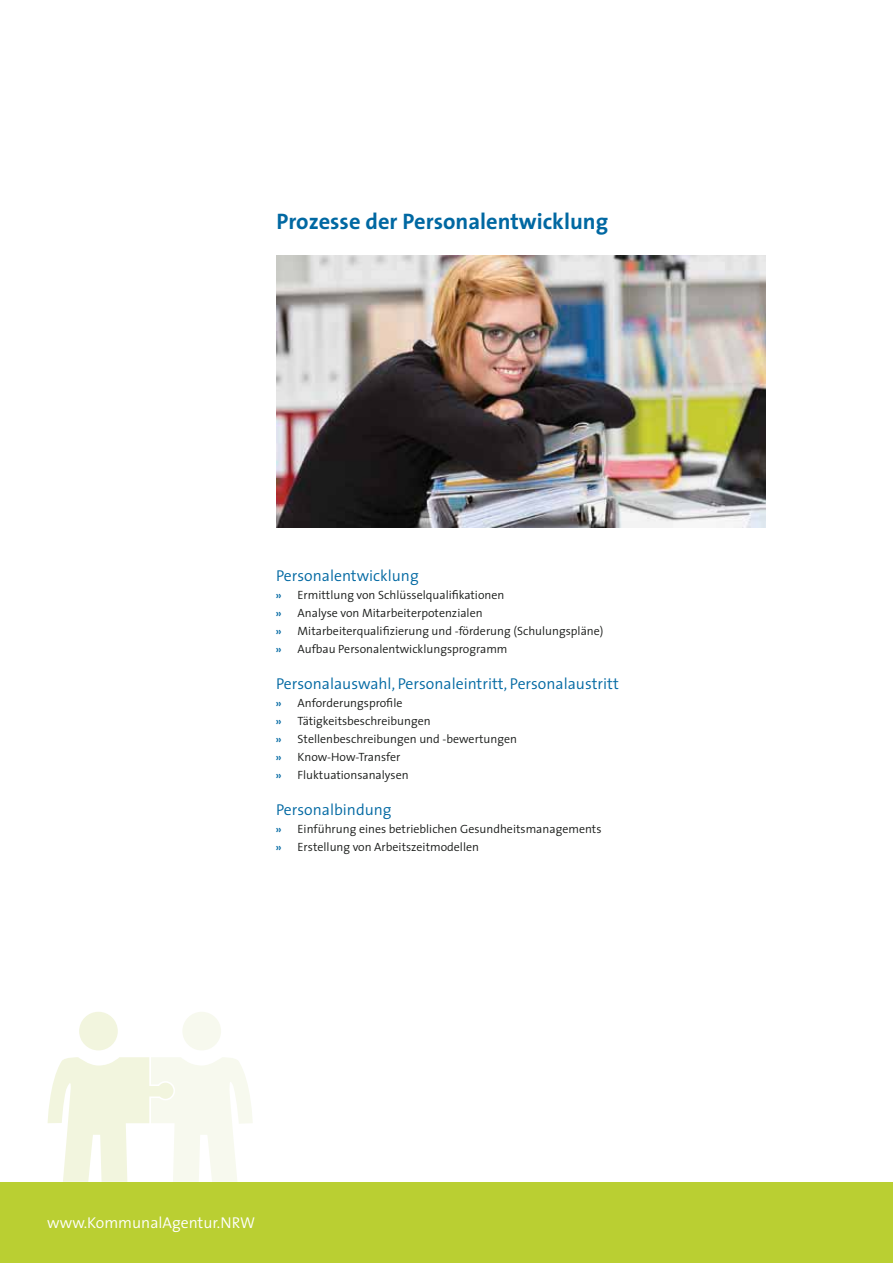
<style>
.page{position:relative;width:893px;height:1263px;background:#fff}
.page>*{position:absolute;margin:0;border:0;box-sizing:border-box;transform-origin:0 0}
.t1{font:700 22.5px "The Sans";color:#0068a2}
.t2{font:300 15.75px "The Sans";color:#0068a2}
.t3{font:300 15.75px "The Sans";color:#fff}
.t4{font:300 12px/18px "The Sans";color:#181a18}
.s1{font-weight:600;color:#0068a2}
</style>
<div class="page">
<svg style="left:48px;top:1057px;width:205px;height:125px"></svg>
<div style="left:79px;top:1012px;width:39px;height:38px;background:#f2f5de;border-radius:50%"></div>
<div style="left:182px;top:1012px;width:39px;height:38px;background:#f7f9ee;border-radius:50%"></div>
<div style="left:0;top:1182px;width:893px;height:81px;background:#bacf32"></div>
<img style="left:276px;top:255px;width:489px;height:272px">
<h1 class="t1" style="left:277px;top:211px;width:333px">Prozesse der Personalentwicklung</h1>
<h2 class="t2" style="left:276px;top:569px;width:144px">Personalentwicklung</h2>
<p class="t4" style="left:275px;top:587px;width:329px"><span class="s1">»</span> Ermittlung von Schlüsselqualifikationen<br><span class="s1">»</span> Analyse von Mitarbeiterpotenzialen<br><span class="s1">»</span> Mitarbeiterqualifizierung und -förderung (Schulungspläne) <span class="s1">»</span> Aufbau Personalentwicklungsprogramm</p>
<h2 class="t2" style="left:276px;top:677px;width:344px">Personalauswahl, Personaleintritt, Personalaustritt</h2>
<p class="t4" style="left:275px;top:695px;width:243px"><span class="s1">»</span> Anforderungsprofile<br><span class="s1">»</span> Tätigkeitsbeschreibungen<br><span class="s1">»</span> Stellenbeschreibungen und -bewertungen <span class="s1">»</span> Know-How-Transfer<br><span class="s1">»</span> Fluktuationsanalysen</p>
<h2 class="t2" style="left:276px;top:803px;width:117px">Personalbindung</h2>
<p class="t4" style="left:275px;top:821px;width:327px"><span class="s1">»</span> Einführung eines betrieblichen Gesundheitsmanagements <span class="s1">»</span> Erstellung von Arbeitszeitmodellen</p>
<h2 class="t3" style="left:47px;top:1216px;width:210px">www.KommunalAgentur.NRW</h2>
</div>
